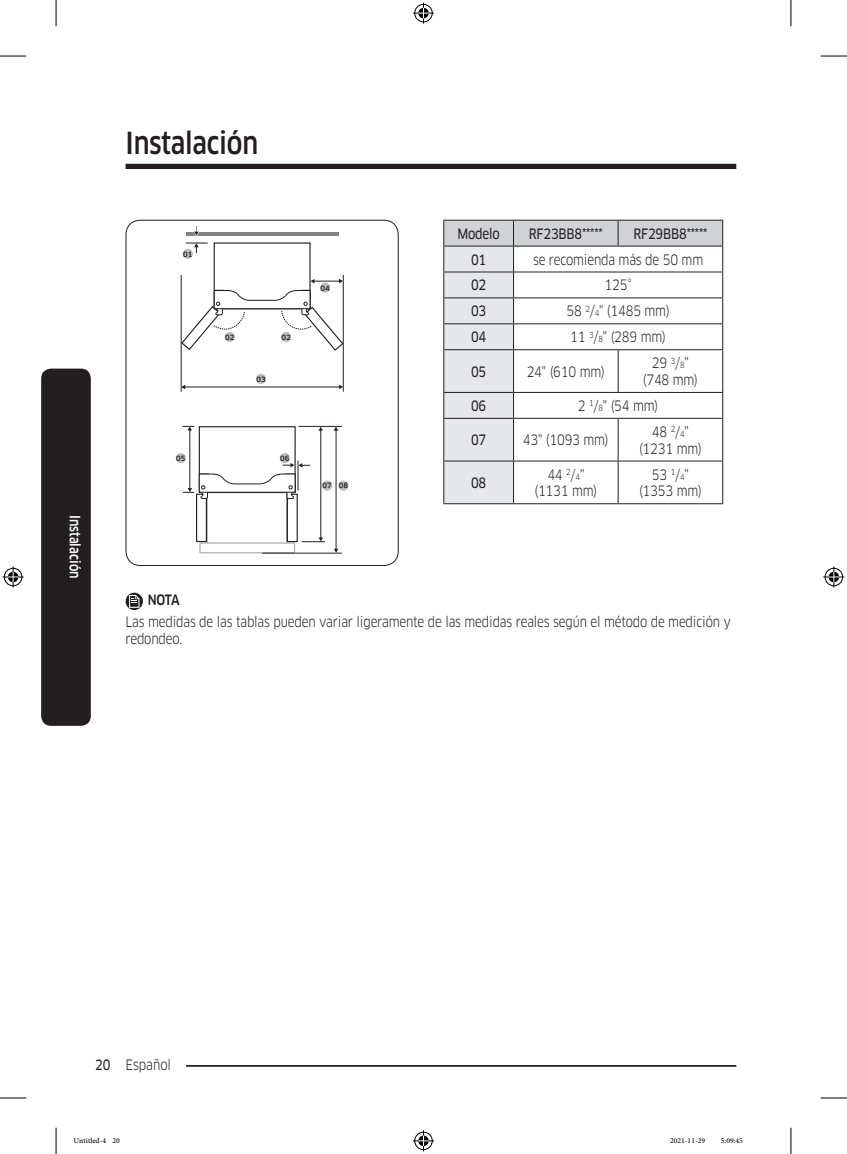
<style>
.page{position:relative;width:847px;height:1154px;background:#fff}
.page>*{position:absolute;margin:0;border:0;box-sizing:border-box;transform-origin:0 0}
.t1{font:500 29.75px "Samsung Clan Pro";letter-spacing:-.01em;color:#231f20;scale:.85 1}
.P_Center{font:14px/16.8px "Samsung Clan Pro";letter-spacing:-.015em;color:#231f20;text-align:center;scale:.85 1}
.P_Center-2{font:14px "Samsung Clan Pro News";letter-spacing:-.015em;color:#231f20;scale:.85 1}
.Sidebar{font:500 14px "Samsung Clan Pro";color:#fff;scale:.85 1}
.DL_DT_Icon{font:500 14px "Samsung Clan Pro";color:#231f20;scale:.85 1}
.t2{font:10.5px "Adobe Arabic";color:#000}
.image{font:500 7.17px "Samsung Clan Pro";color:#231f20}
.s1{font-size:8.22px}
.s2{font-family:"Samsung Clan Pro News"}
</style>
<div class="page">
<div style="left:125px;top:164px;width:611px;height:5px;background:#231f20"></div>
<hr style="left:125px;top:1065px;width:611px;height:2px;background:#231f20">
<div style="left:111px;top:1055px;width:75px;height:17px;background:#fff"></div>
<div style="left:41px;top:369px;width:50px;height:357px;background:#231f20;border-radius:10px"></div>
<div style="left:207px;top:492px;width:80px;height:54px;border:1px solid #a8a9ad"></div>
<div style="left:200px;top:543px;width:94px;height:10px;background:#fff"></div>
<div style="left:199px;top:542px;width:96px;height:11px;border:1px solid #a8a9ad"></div>
<div style="left:199px;top:426px;width:96px;height:67px;background:#fff;border:1px solid #231f20"></div>
<div style="left:287px;top:494px;width:11px;height:48px;background:#fff;border:1px solid #231f20"></div>
<div style="left:196px;top:494px;width:11px;height:48px;background:#fff;border:1px solid #231f20"></div>
<hr style="left:189px;top:429px;width:1px;height:60px;background:#231f20">
<svg style="left:183px;top:426px;width:11px;height:4px"></svg>
<hr style="left:299px;top:426px;width:42px;height:1px;background:#231f20">
<hr style="left:262px;top:553px;width:79px;height:1px;background:#231f20">
<hr style="left:320px;top:429px;width:1px;height:109px;background:#231f20">
<svg style="left:302px;top:537px;width:22px;height:5px"></svg>
<svg style="left:318px;top:427px;width:5px;height:4px"></svg>
<hr style="left:335px;top:429px;width:1px;height:120px;background:#231f20">
<svg style="left:334px;top:549px;width:4px;height:4px"></svg>
<svg style="left:333px;top:427px;width:5px;height:4px"></svg>
<hr style="left:186px;top:232px;width:152px;height:4px;background:#808285">
<hr style="left:181px;top:275px;width:1px;height:116px;background:#231f20">
<hr style="left:185px;top:387px;width:155px;height:1px;background:#231f20">
<svg style="left:181px;top:385px;width:4px;height:4px"></svg>
<svg style="left:339px;top:385px;width:4px;height:4px"></svg>
<hr style="left:343px;top:275px;width:1px;height:116px;background:#231f20">
<svg style="left:180px;top:279px;width:164px;height:73px"></svg>
<div style="left:183px;top:249px;width:10px;height:10px;background:#bcbdc0;border-radius:50%"></div>
<div style="left:225px;top:332px;width:10px;height:10px;background:#bcbdc0;border-radius:50%"></div>
<div style="left:281px;top:332px;width:10px;height:10px;background:#bcbdc0;border-radius:50%"></div>
<div style="left:320px;top:283px;width:10px;height:10px;background:#bcbdc0;border-radius:50%"></div>
<div style="left:256px;top:374px;width:10px;height:10px;background:#bcbdc0;border-radius:50%"></div>
<div style="left:176px;top:453px;width:10px;height:10px;background:#bcbdc0;border-radius:50%"></div>
<div style="left:322px;top:481px;width:10px;height:10px;background:#bcbdc0;border-radius:50%"></div>
<div style="left:338px;top:481px;width:10px;height:10px;background:#bcbdc0;border-radius:50%"></div>
<svg style="left:186px;top:225px;width:21px;height:28px"></svg>
<div style="left:280px;top:453px;width:10px;height:10px;background:#bcbdc0;border-radius:50%"></div>
<svg style="left:183px;top:461px;width:127px;height:46px"></svg>
<div style="left:125px;top:220px;width:273px;height:346px;border:1px solid #231f20;border-radius:14px"></div>
<svg style="left:443px;top:220px;width:280px;height:284px"></svg>
<hr style="left:443px;top:418px;width:70px;height:1px;background:#231f20">
<hr style="left:443px;top:419px;width:1px;height:42px;background:#231f20">
<hr style="left:513px;top:418px;width:105px;height:1px;background:#231f20">
<hr style="left:513px;top:419px;width:1px;height:42px;background:#231f20">
<hr style="left:618px;top:418px;width:104px;height:1px;background:#231f20">
<hr style="left:617px;top:419px;width:1px;height:42px;background:#231f20">
<hr style="left:722px;top:419px;width:1px;height:42px;background:#231f20">
<hr style="left:443px;top:461px;width:70px;height:1px;background:#231f20">
<hr style="left:443px;top:461px;width:1px;height:42px;background:#231f20">
<hr style="left:513px;top:461px;width:105px;height:1px;background:#231f20">
<hr style="left:513px;top:461px;width:1px;height:42px;background:#231f20">
<hr style="left:618px;top:461px;width:104px;height:1px;background:#231f20">
<hr style="left:617px;top:461px;width:1px;height:42px;background:#231f20">
<hr style="left:722px;top:461px;width:1px;height:42px;background:#231f20">
<hr style="left:443px;top:503px;width:70px;height:1px;background:#231f20">
<hr style="left:513px;top:503px;width:105px;height:1px;background:#231f20">
<hr style="left:618px;top:503px;width:104px;height:1px;background:#231f20">
<svg style="left:125px;top:593px;width:18px;height:17px"></svg>
<svg style="left:129px;top:595px;width:10px;height:13px"></svg>
<svg style="left:0;top:56px;width:26px;height:1px"></svg>
<svg style="left:820px;top:56px;width:26px;height:1px"></svg>
<svg style="left:0;top:1097px;width:26px;height:1px"></svg>
<svg style="left:820px;top:1097px;width:26px;height:1px"></svg>
<svg style="left:56px;top:0;width:1px;height:26px"></svg>
<svg style="left:56px;top:1128px;width:1px;height:26px"></svg>
<svg style="left:790px;top:0;width:1px;height:26px"></svg>
<svg style="left:790px;top:1128px;width:1px;height:26px"></svg>
<svg style="left:413px;top:3px;width:21px;height:21px"></svg>
<svg style="left:413px;top:1130px;width:21px;height:21px"></svg>
<svg style="left:3px;top:566px;width:21px;height:21px"></svg>
<svg style="left:823px;top:566px;width:21px;height:21px"></svg>
<p class="Sidebar" style="left:83px;top:515px;width:76px;rotate:90deg">Instalación</p>
<h1 class="t1" style="left:125px;top:125px;width:157px">Instalación</h1>
<p class="image" style="left:183px;top:250px;width:11px">01</p>
<p class="image" style="left:176px;top:454px;width:11px">05</p>
<p class="image" style="left:225px;top:333px;width:11px">02</p>
<p class="image" style="left:281px;top:333px;width:11px">02</p>
<p class="image" style="left:256px;top:375px;width:11px">03</p>
<p class="image" style="left:280px;top:454px;width:11px">06</p>
<p class="image" style="left:320px;top:284px;width:11px">04</p>
<p class="image" style="left:322px;top:482px;width:27px">07 08</p>
<p class="P_Center-2" style="left:457px;top:225px;width:52px">Modelo</p>
<p class="P_Center-2" style="left:528px;top:225px;width:88px">RF23BB8*****</p>
<p class="P_Center-2" style="left:633px;top:225px;width:88px">RF29BB8*****</p>
<p class="P_Center-2" style="left:471px;top:251px;width:19px">01</p>
<p class="P_Center" style="left:533px;top:251px;width:202px">se recomienda más de 50 mm</p>
<p class="P_Center-2" style="left:471px;top:277px;width:19px">02</p>
<p class="P_Center" style="left:604px;top:277px;width:33px">125°</p>
<p class="P_Center-2" style="left:471px;top:303px;width:19px">03</p>
<p class="P_Center" style="left:566px;top:303px;width:123px">58 <sup>2</sup>/<span class="s1">4</span>" (1485 mm)</p>
<p class="P_Center-2" style="left:471px;top:329px;width:19px">04</p>
<p class="P_Center" style="left:570px;top:329px;width:114px">11 <sup>3</sup>/<span class="s1">8</span>" (289 mm)</p>
<p class="P_Center-2" style="left:471px;top:363px;width:19px">05</p>
<p class="P_Center" style="left:526px;top:363px;width:93px">24" (610 mm)</p>
<p class="P_Center" style="left:642px;top:355px;width:66px">29 <sup>3</sup>/<span class="s1">8</span>" (748 mm)</p>
<p class="P_Center-2" style="left:471px;top:397px;width:19px">06</p>
<p class="P_Center" style="left:577px;top:397px;width:96px">2 <sup>1</sup>/<span class="s1">8</span>" (54 mm)</p>
<p class="P_Center-2" style="left:471px;top:432px;width:19px">07</p>
<p class="P_Center" style="left:522px;top:432px;width:102px">43" (1093 mm)</p>
<p class="P_Center" style="left:638px;top:423px;width:75px">48 <sup>2</sup>/<span class="s1">4</span>" (1231 mm)</p>
<p class="P_Center-2" style="left:471px;top:474px;width:19px">08</p>
<p class="P_Center" style="left:534px;top:466px;width:75px">44 <sup>2</sup>/<span class="s1">4</span>" (1131 mm)</p>
<p class="P_Center" style="left:638px;top:466px;width:75px">53 <sup>1</sup>/<span class="s1">4</span>" (1353 mm)</p>
<p class="DL_DT_Icon" style="left:148px;top:592px;width:39px">NOTA</p>
<p class="P_Center" style="left:125px;top:613px;width:713px;text-align:left">Las medidas de las tablas pueden variar ligeramente de las medidas reales según el método de medición y redondeo.</p>
<p class="P_Center" style="left:95px;top:1056px;width:91px"><span class="s2">20</span> Español</p>
<p class="t2" style="left:74px;top:1133px;width:48px">Untitled-4 20</p>
<p class="t2" style="left:669px;top:1133px;width:37px">2021-11-29</p>
<p class="t2" style="left:720px;top:1133px;width:24px">5:09:45</p>
</div>
